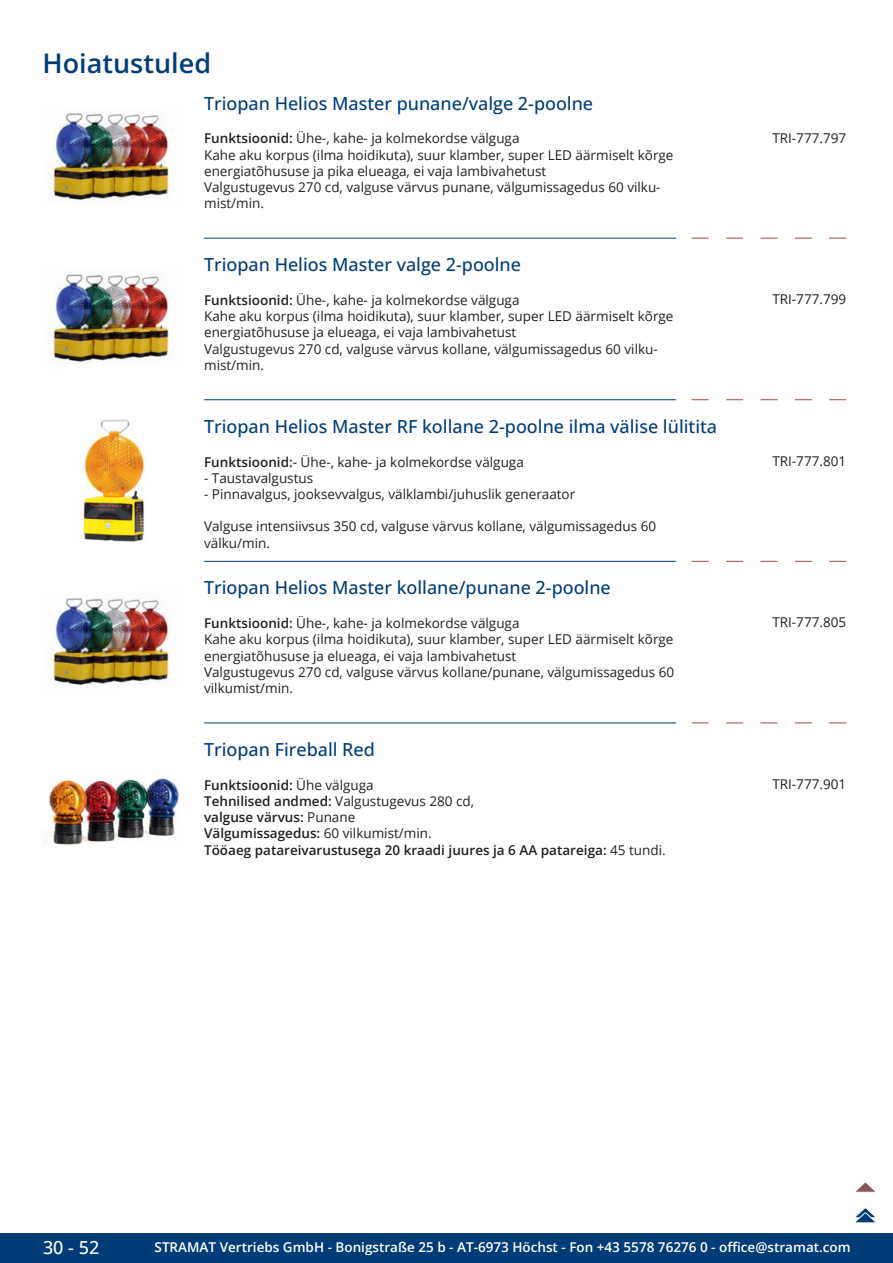
<style>
.page{position:relative;width:893px;height:1263px;background:#fff}
.page>*{position:absolute;margin:0;border:0;box-sizing:border-box;transform-origin:0 0}
.GruppeName{font:600 27px "Open Sans";color:#003d78}
.ArtikelName{font:500 18px "Open Sans";color:#003d78}
.t1{font:500 18px "Open Sans";color:#fff}
.Beschreibung{font:13.5px/16.2px "Open Sans";color:#231f20}
.Beschreibung-2{font:600 13.5px/16.2px "Open Sans";color:#231f20}
.t2{font:600 13.5px "Open Sans";color:#fff}
.ArtikelNummer{font:13.5px "Open Sans";color:#231f20}
.s1{font-weight:600}
.s2{font-weight:400}
</style>
<div class="page">
<div style="left:0;top:1233px;width:893px;height:30px;background:#003d78"></div>
<img style="left:51px;top:113px;width:118px;height:88px">
<img style="left:51px;top:274px;width:118px;height:88px">
<svg style="left:692px;top:238px;width:17px;height:1px"></svg>
<svg style="left:726px;top:238px;width:17px;height:1px"></svg>
<svg style="left:760px;top:238px;width:17px;height:1px"></svg>
<svg style="left:795px;top:238px;width:17px;height:1px"></svg>
<svg style="left:829px;top:238px;width:17px;height:1px"></svg>
<hr style="left:204px;top:238px;width:472px;height:1px;background:#003d78">
<img style="left:79px;top:419px;width:66px;height:123px">
<svg style="left:692px;top:399px;width:17px;height:1px"></svg>
<svg style="left:726px;top:399px;width:17px;height:1px"></svg>
<svg style="left:760px;top:399px;width:17px;height:1px"></svg>
<svg style="left:795px;top:399px;width:17px;height:1px"></svg>
<svg style="left:829px;top:399px;width:17px;height:1px"></svg>
<hr style="left:204px;top:399px;width:472px;height:1px;background:#003d78">
<img style="left:51px;top:598px;width:118px;height:88px">
<svg style="left:692px;top:561px;width:17px;height:1px"></svg>
<svg style="left:726px;top:561px;width:17px;height:1px"></svg>
<svg style="left:760px;top:561px;width:17px;height:1px"></svg>
<svg style="left:795px;top:561px;width:17px;height:1px"></svg>
<svg style="left:829px;top:561px;width:17px;height:1px"></svg>
<hr style="left:204px;top:561px;width:472px;height:1px;background:#003d78">
<img style="left:43px;top:778px;width:136px;height:67px">
<svg style="left:692px;top:723px;width:17px;height:1px"></svg>
<svg style="left:726px;top:723px;width:17px;height:1px"></svg>
<svg style="left:760px;top:723px;width:17px;height:1px"></svg>
<svg style="left:795px;top:723px;width:17px;height:1px"></svg>
<svg style="left:829px;top:723px;width:17px;height:1px"></svg>
<hr style="left:204px;top:723px;width:472px;height:1px;background:#003d78">
<svg style="left:856px;top:1183px;width:19px;height:9px"></svg>
<svg style="left:855px;top:1208px;width:21px;height:15px"></svg>
<p class="GruppeName" style="left:43px;top:44px;width:170px">Hoiatustuled</p>
<p class="ArtikelName" style="left:204px;top:91px;width:391px">Triopan Helios Master punane/valge 2-poolne</p>
<p class="Beschreibung" style="left:204px;top:130px;width:471px"><span class="s1">Funktsioonid:</span> Ühe-, kahe- ja kolmekordse välguga<br>Kahe aku korpus (ilma hoidikuta), suur klamber, super LED äärmiselt kõrge energiatõhususe ja pika elueaga, ei vaja lambivahetust<br>Valgustugevus 270 cd, valguse värvus punane, välgumissagedus 60 vilku&shy;mist/min.</p>
<p class="ArtikelNummer" style="left:772px;top:128px;width:75px">TRI-777.797</p>
<p class="ArtikelName" style="left:204px;top:252px;width:318px">Triopan Helios Master valge 2-poolne</p>
<p class="Beschreibung" style="left:204px;top:292px;width:471px"><span class="s1">Funktsioonid:</span> Ühe-, kahe- ja kolmekordse välguga<br>Kahe aku korpus (ilma hoidikuta), suur klamber, super LED äärmiselt kõrge energiatõhususe ja elueaga, ei vaja lambivahetust<br>Valgustugevus 270 cd, valguse värvus kollane, välgumissagedus 60 vilku&shy;mist/min.</p>
<p class="ArtikelNummer" style="left:772px;top:290px;width:75px">TRI-777.799</p>
<p class="ArtikelName" style="left:204px;top:414px;width:514px">Triopan Helios Master RF kollane 2-poolne ilma välise lülitita</p>
<p class="Beschreibung" style="left:204px;top:453px;width:321px"><span class="s1">Funktsioonid:</span>- Ühe-, kahe- ja kolmekordse välguga</p>
<p class="Beschreibung" style="left:204px;top:469px;width:111px">- Taustavalgustus</p>
<p class="Beschreibung" style="left:204px;top:486px;width:373px">- Pinnavalgus, jooksevvalgus, välklambi/juhuslik generaator</p>
<p class="Beschreibung" style="left:204px;top:518px;width:453px">Valguse intensiivsus 350 cd, valguse värvus kollane, välgumissagedus 60 välku/min.</p>
<p class="ArtikelNummer" style="left:772px;top:452px;width:75px">TRI-777.801</p>
<p class="ArtikelName" style="left:204px;top:575px;width:408px">Triopan Helios Master kollane/punane 2-poolne</p>
<p class="Beschreibung" style="left:204px;top:615px;width:472px"><span class="s1">Funktsioonid:</span> Ühe-, kahe- ja kolmekordse välguga<br>Kahe aku korpus (ilma hoidikuta), suur klamber, super LED äärmiselt kõrge energiatõhususe ja elueaga, ei vaja lambivahetust<br>Valgustugevus 270 cd, valguse värvus kollane/punane, välgumissagedus 60 vilkumist/min.</p>
<p class="ArtikelNummer" style="left:772px;top:613px;width:75px">TRI-777.805</p>
<p class="ArtikelName" style="left:204px;top:737px;width:172px">Triopan Fireball Red</p>
<p class="Beschreibung-2" style="left:204px;top:776px;width:463px">Funktsioonid: <span class="s2">Ühe välguga<br></span>Tehnilised andmed: <span class="s2">Valgustugevus 280 cd,<br></span>valguse värvus: <span class="s2">Punane<br></span>Välgumissagedus: <span class="s2">60 vilkumist/min.<br></span>Tööaeg patareivarustusega 20 kraadi juures ja 6 AA patareiga: <span class="s2">45 tundi.</span></p>
<p class="ArtikelNummer" style="left:772px;top:775px;width:75px">TRI-777.901</p>
<h2 class="t1" style="left:43px;top:1234px;width:58px">30 - 52</h2>
<p class="t2" style="left:155px;top:1238px;width:698px">STRAMAT Vertriebs GmbH - Bonigstraße 25 b - AT-6973 Höchst - Fon +43 5578 76276 0 - office@stramat.com</p>
</div>
